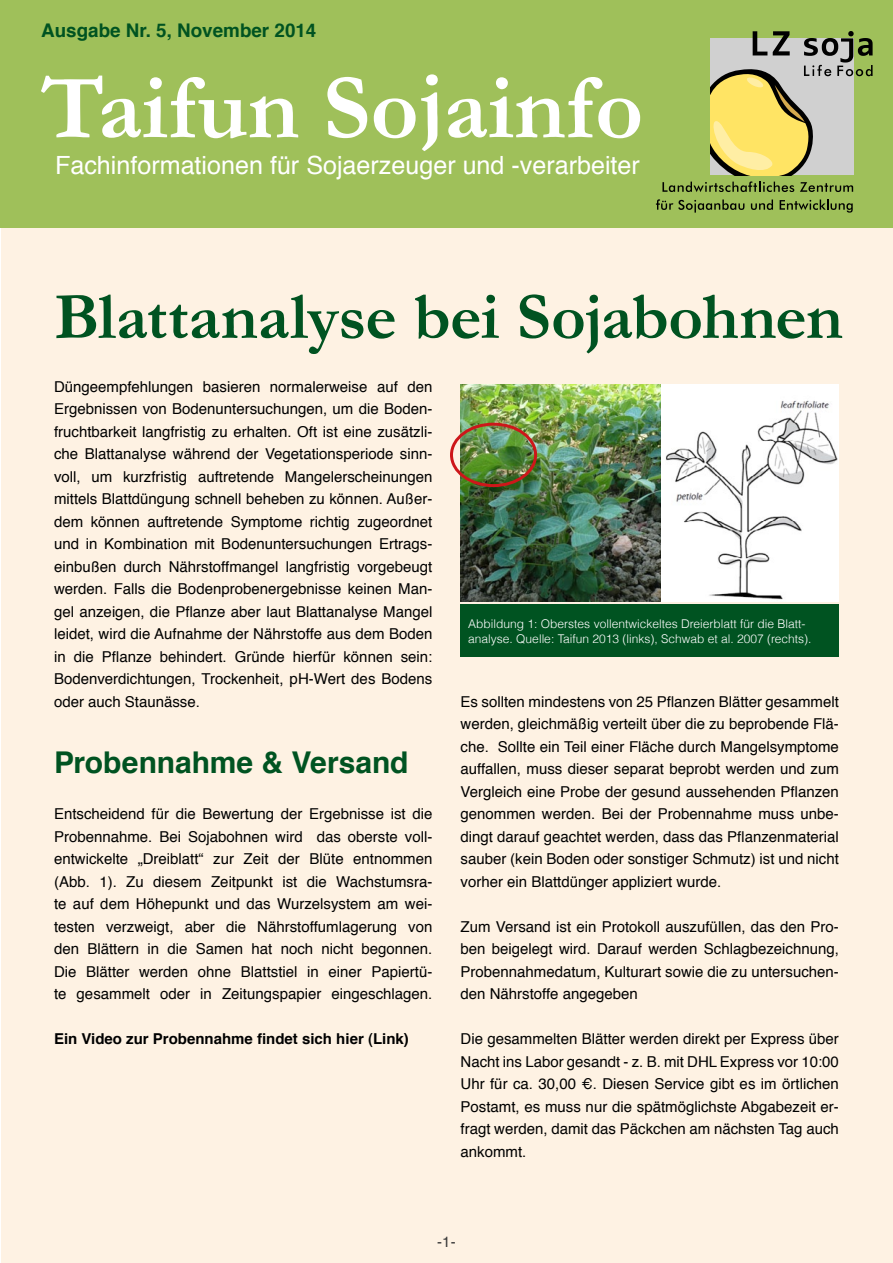
<style>
.page{position:relative;width:893px;height:1263px;background:#fff}
.page>*{position:absolute;margin:0;border:0;box-sizing:border-box;transform-origin:0 0}
.t1{font:700 93.3px "Garamond";color:#fff}
.t2{font:700 67.05px "Garamond";letter-spacing:-.01em;color:#005321}
.t3{font:700 30px "Helvetica";letter-spacing:-.005em;color:#005321}
.t4{font:25.05px "Helvetica";color:#fff}
.t5{font:700 18.9px "Helvetica";color:#005321}
.t6{font:15px/22.5px "Helvetica";color:#000;text-align:justify}
.t7{font:700 15px "Helvetica";color:#000}
.t8{font:15px "Helvetica";color:#3c3c3b}
.t9{font:300 12px/15px "Helvetica";color:#fff}
.s1{font-size:87.75px}
</style>
<div class="page">
<div style="left:1px;top:1px;width:892px;height:1262px;background:#fef2e3"></div>
<div style="left:0;top:0;width:893px;height:227px;background:#9fc05a"></div>
<svg style="left:662px;top:181px;width:132px;height:11px"></svg>
<svg style="left:800px;top:182px;width:53px;height:10px"></svg>
<svg style="left:656px;top:199px;width:88px;height:14px"></svg>
<svg style="left:751px;top:199px;width:22px;height:11px"></svg>
<svg style="left:780px;top:199px;width:73px;height:14px"></svg>
<svg style="left:710px;top:31px;width:163px;height:144px;background:#c1bd88"></svg>
<div style="left:461px;top:604px;width:378px;height:52px;background:#005321"></div>
<img style="left:461px;top:384px;width:200px;height:217px">
<img style="left:661px;top:384px;width:178px;height:218px">
<div style="left:450px;top:423px;width:87px;height:64px;border:3px solid #cd171a;border-radius:50%"></div>
<p class="t5" style="left:41px;top:15px;width:277px">Ausgabe Nr. 5, November 2014</p>
<h1 class="t1" style="left:41px;top:52px;width:604px">Taifun So<span class="s1">j</span>ainfo</h1>
<h3 class="t4" style="left:55px;top:146px;width:586px">Fachinformationen für Sojaerzeuger und -verarbeiter</h3>
<h2 class="t2" style="left:54px;top:277px;width:791px">Blattanalyse bei Sojabohnen</h2>
<p class="t6" style="left:54px;top:375px;width:380px">Düngeempfehlungen basieren normalerweise auf den Ergebnissen von Bodenuntersuchungen, um die Boden&shy;fruchtbarkeit langfristig zu erhalten. Oft ist eine zusätzli&shy;che Blattanalyse während der Vegetationsperiode sinn&shy;voll, um kurzfristig auftretende Mangelerscheinungen mittels Blattdüngung schnell beheben zu können. Außer&shy;dem können auftretende Symptome richtig zugeordnet und in Kombination mit Bodenuntersuchungen Ertrags&shy;einbußen durch Nährstoffmangel langfristig vorgebeugt werden. Falls die Bodenprobenergebnisse keinen Man&shy;gel anzeigen, die Pflanze aber laut Blattanalyse Mangel leidet, wird die Aufnahme der Nährstoffe aus dem Boden in die Pflanze behindert. Gründe hierfür können sein:<br>Bodenverdichtungen, Trockenheit, pH-Wert des Bodens oder auch Staunässe.</p>
<h3 class="t3" style="left:54px;top:738px;width:356px">Probennahme &amp; Versand</h3>
<p class="t6" style="left:54px;top:803px;width:380px">Entscheidend für die Bewertung der Ergebnisse ist die Probennahme. Bei Sojabohnen wird das oberste voll&shy;entwickelte „Dreiblatt“ zur Zeit der Blüte entnommen (Abb. 1). Zu diesem Zeitpunkt ist die Wachstumsra&shy;te auf dem Höhepunkt und das Wurzelsystem am wei&shy;testen verzweigt, aber die Nährstoffumlagerung von den Blättern in die Samen hat noch nicht begonnen.<br>Die Blätter werden ohne Blattstiel in einer Papiertü&shy;te gesammelt oder in Zeitungspapier eingeschlagen.</p>
<p class="t7" style="left:54px;top:1027px;width:356px">Ein Video zur Probennahme findet sich hier (Link)</p>
<p class="t9" style="left:468px;top:616px;width:345px">Abbildung 1: Oberstes vollentwickeltes Dreierblatt für die Blatt&shy;analyse. Quelle: Taifun 2013 (links), Schwab et al. 2007 (rechts).</p>
<p class="t6" style="left:460px;top:690px;width:380px">Es sollten mindestens von 25 Pflanzen Blätter gesammelt werden, gleichmäßig verteilt über die zu beprobende Flä&shy;che. Sollte ein Teil einer Fläche durch Mangelsymptome auffallen, muss dieser separat beprobt werden und zum Vergleich eine Probe der gesund aussehenden Pflanzen genommen werden. Bei der Probennahme muss unbe&shy;dingt darauf geachtet werden, dass das Pflanzenmaterial sauber (kein Boden oder sonstiger Schmutz) ist und nicht vorher ein Blattdünger appliziert wurde.</p>
<p class="t6" style="left:460px;top:915px;width:380px">Zum Versand ist ein Protokoll auszufüllen, das den Pro&shy;ben beigelegt wird. Darauf werden Schlagbezeichnung, Probennahmedatum, Kulturart sowie die zu untersuchen&shy;den Nährstoffe angegeben</p>
<p class="t6" style="left:460px;top:1028px;width:380px">Die gesammelten Blätter werden direkt per Express über Nacht ins Labor gesandt - z. B. mit DHL Express vor 10:00<br>Uhr für ca. 30,00 €. Diesen Service gibt es im örtlichen Postamt, es muss nur die spätmöglichste Abgabezeit er&shy;fragt werden, damit das Päckchen am nächsten Tag auch ankommt.</p>
<p class="t8" style="left:437px;top:1230px;width:20px">-1-</p>
</div>
